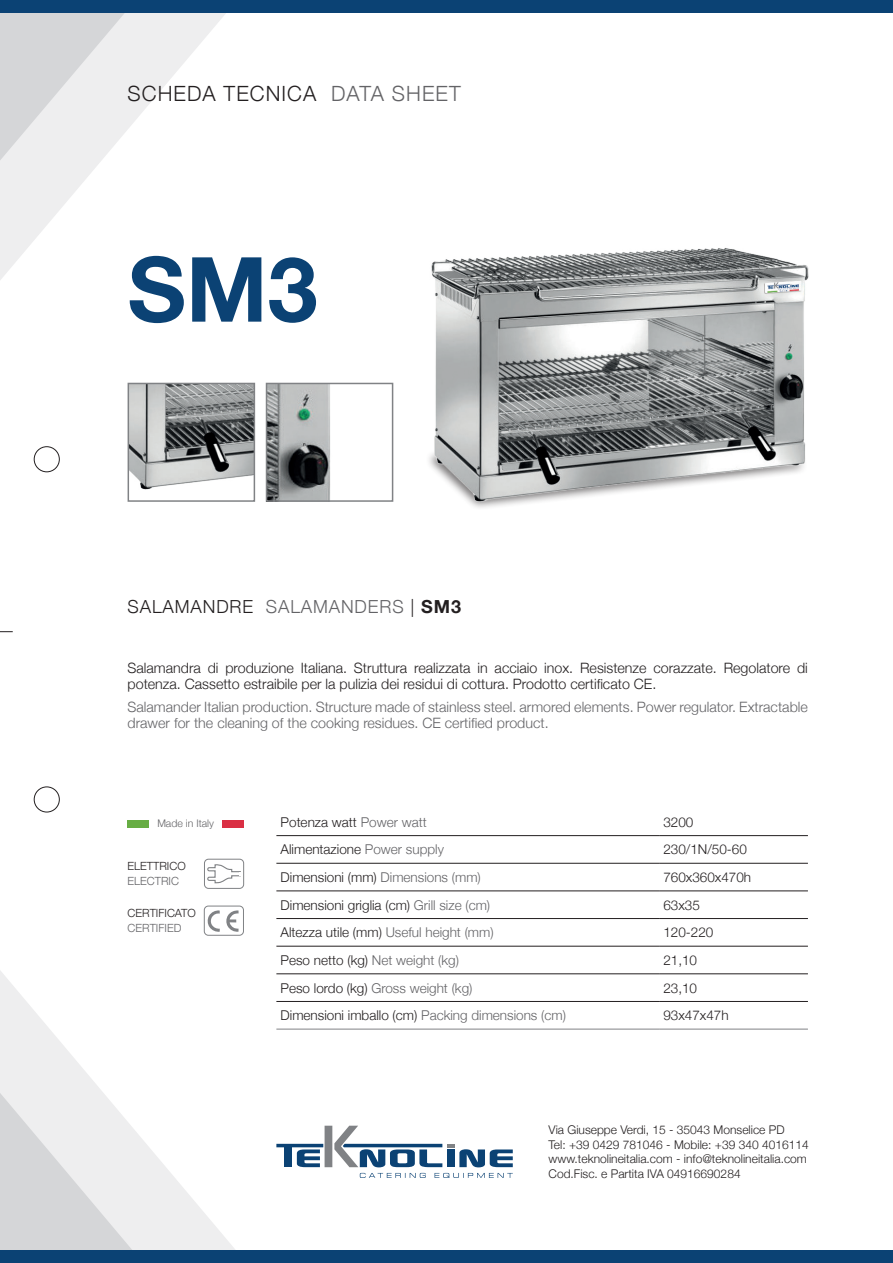
<style>
.page{position:relative;width:893px;height:1263px;background:#fff}
.page>*{position:absolute;margin:0;border:0;box-sizing:border-box;transform-origin:0 0}
.t1{font:700 90px "Helvetica Neue";color:#0b4274}
.t2{font:300 21px "Helvetica Neue";letter-spacing:.05em;color:#231f20}
.t3{font:300 18px "Helvetica Neue";letter-spacing:.05em;color:#231f20}
.t4{font:300 14.25px/15.8px "Helvetica Neue";color:#231f20}
.t5{font:300 14.25px/15.8px "Helvetica Neue";color:#636366}
.t6{font:300 13.5px "Helvetica Neue";color:#231f20}
.t7{font:300 13.5px "Helvetica Neue";color:#636366}
.t8{font:300 12px/14.5px "Helvetica Neue";color:#231f20}
.t9{font:300 11.25px "Helvetica Neue";color:#231f20}
.t10{font:300 11.25px "Helvetica Neue";color:#636366}
.t11{font:300 10.5px "Helvetica Neue";color:#636366}
.s1{color:#636366}
.s2{font-weight:700}
.s3{color:#231f20}
</style>
<div class="page">
<svg style="left:154px;top:13px;width:212px;height:1237px"></svg>
<svg style="left:0;top:13px;width:154px;height:1237px"></svg>
<svg style="left:360px;top:1173px;width:153px;height:5px"></svg>
<svg style="left:276px;top:1126px;width:237px;height:41px"></svg>
<div style="left:0;top:1250px;width:893px;height:13px;background:#0b4274"></div>
<div style="left:0;top:0;width:893px;height:13px;background:#0b4274"></div>
<div style="left:34px;top:446px;width:26px;height:26px;border:1px solid #231f20;border-radius:50%"></div>
<div style="left:34px;top:787px;width:26px;height:25px;border:1px solid #231f20;border-radius:50%"></div>
<svg style="left:0;top:631px;width:13px;height:1px"></svg>
<div style="left:204px;top:906px;width:40px;height:29px;border:1px solid #808285;border-radius:4px"></div>
<svg style="left:207px;top:910px;width:13px;height:22px"></svg>
<svg style="left:226px;top:910px;width:13px;height:22px"></svg>
<div style="left:144px;top:820px;width:87px;height:7px;background:#fff"></div>
<div style="left:223px;top:820px;width:21px;height:7px;background:#da2f44"></div>
<div style="left:128px;top:820px;width:21px;height:7px;background:#67ad44"></div>
<div style="left:204px;top:859px;width:40px;height:29px;border:1px solid #808285;border-radius:4px"></div>
<svg style="left:206px;top:864px;width:36px;height:20px"></svg>
<hr style="left:276px;top:835px;width:383px;height:1px;background:#231f20">
<hr style="left:659px;top:835px;width:149px;height:1px;background:#231f20">
<hr style="left:276px;top:863px;width:383px;height:1px;background:#231f20">
<hr style="left:659px;top:863px;width:149px;height:1px;background:#231f20">
<hr style="left:276px;top:891px;width:383px;height:1px;background:#231f20">
<hr style="left:659px;top:891px;width:149px;height:1px;background:#231f20">
<hr style="left:276px;top:918px;width:383px;height:1px;background:#231f20">
<hr style="left:659px;top:918px;width:149px;height:1px;background:#231f20">
<hr style="left:276px;top:946px;width:383px;height:1px;background:#231f20">
<hr style="left:659px;top:946px;width:149px;height:1px;background:#231f20">
<hr style="left:276px;top:973px;width:383px;height:1px;background:#231f20">
<hr style="left:659px;top:973px;width:149px;height:1px;background:#231f20">
<hr style="left:276px;top:1001px;width:383px;height:1px;background:#231f20">
<hr style="left:659px;top:1001px;width:149px;height:1px;background:#231f20">
<hr style="left:276px;top:1029px;width:383px;height:1px;background:#808285">
<hr style="left:659px;top:1029px;width:149px;height:1px;background:#808285">
<img style="left:429px;top:248px;width:380px;height:258px">
<img style="left:131px;top:386px;width:121px;height:108px">
<div style="left:128px;top:383px;width:127px;height:119px;border:2px solid #808285"></div>
<img style="left:269px;top:386px;width:77px;height:113px">
<div style="left:266px;top:383px;width:127px;height:119px;border:2px solid #808285"></div>
<h2 class="t2" style="left:128px;top:77px;width:335px">SCHEDA TECNICA <span class="s1">DATA SHEET</span></h2>
<h1 class="t1" style="left:128px;top:219px;width:192px">SM3</h1>
<h3 class="t3" style="left:128px;top:592px;width:335px">SALAMANDRE <span class="s1">SALAMANDERS</span> | <span class="s2">SM3</span></h3>
<p class="t4" style="left:128px;top:659px;width:682px">Salamandra di produzione Italiana. Struttura realizzata in acciaio inox. Resistenze corazzate. Regolatore di potenza. Cassetto estraibile per la pulizia dei residui di cottura. Prodotto certificato CE.</p>
<p class="t5" style="left:128px;top:698px;width:682px">Salamander Italian production. Structure made of stainless steel. armored elements. Power regulator. Extractable drawer for the cleaning of the cooking residues. CE certified product.</p>
<p class="t11" style="left:157px;top:814px;width:58px">Made in Italy</p>
<p class="t9" style="left:128px;top:857px;width:60px">ELETTRICO</p>
<p class="t10" style="left:128px;top:872px;width:53px">ELECTRIC</p>
<p class="t9" style="left:128px;top:903px;width:70px">CERTIFICATO</p>
<p class="t10" style="left:128px;top:918px;width:55px">CERTIFIED</p>
<p class="t6" style="left:281px;top:811px;width:148px">Potenza watt <span class="s1">Power watt</span></p>
<p class="t6" style="left:663px;top:811px;width:32px">3200</p>
<p class="t6" style="left:281px;top:839px;width:165px">Alimentazione <span class="s1">Power supply</span></p>
<p class="t6" style="left:663px;top:839px;width:85px">230/1N/50-60</p>
<p class="t6" style="left:281px;top:866px;width:202px">Dimensioni (mm) <span class="s1">Dimensions (mm)</span></p>
<p class="t6" style="left:663px;top:866px;width:89px">760x360x470h</p>
<p class="t6" style="left:281px;top:894px;width:211px">Dimensioni griglia (cm) <span class="s1">Grill size (cm)</span></p>
<p class="t6" style="left:663px;top:894px;width:38px">63x35</p>
<p class="t6" style="left:281px;top:922px;width:215px">Altezza utile (mm) <span class="s1">Useful height (mm)</span></p>
<p class="t6" style="left:663px;top:922px;width:52px">120-220</p>
<p class="t6" style="left:281px;top:949px;width:180px">Peso netto (kg) <span class="s1">Net weight (kg)</span></p>
<p class="t6" style="left:663px;top:949px;width:35px">21,10</p>
<p class="t7" style="left:281px;top:977px;width:193px"><span class="s3">Peso lordo (kg)</span> Gross weight (kg)</p>
<p class="t6" style="left:663px;top:977px;width:35px">23,10</p>
<p class="t6" style="left:281px;top:1004px;width:287px">Dimensioni imballo (cm) <span class="s1">Packing dimensions (cm)</span></p>
<p class="t6" style="left:663px;top:1004px;width:67px">93x47x47h</p>
<p class="t8" style="left:549px;top:1122px;width:262px">Via Giuseppe Verdi, 15 - 35043 Monselice PD<br>Tel: +39 0429 781046 - Mobile: +39 340 4016114 www.teknolineitalia.com - info@teknolineitalia.com Cod.Fisc. e Partita IVA 04916690284</p>
</div>
